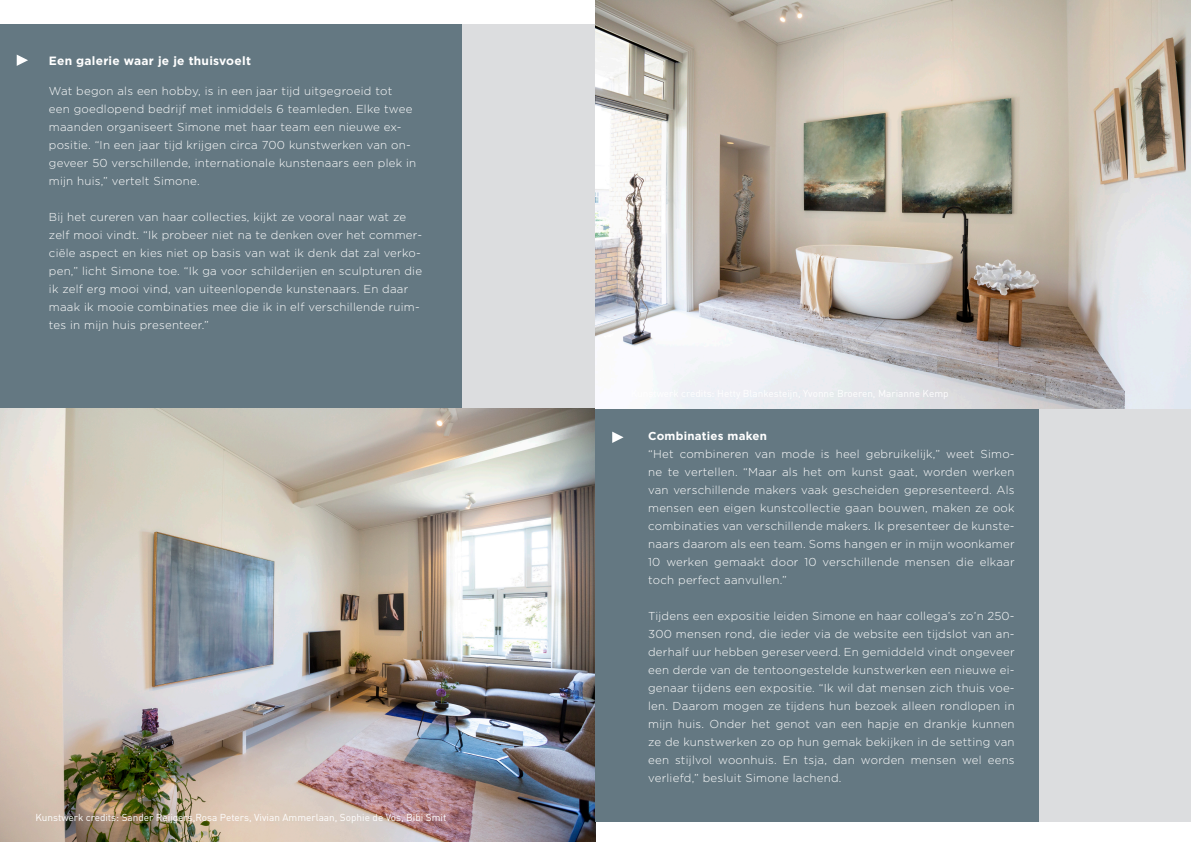
<style>
.page{position:relative;width:1191px;height:842px;background:#fff}
.page>*{position:absolute;margin:0;border:0;box-sizing:border-box;transform-origin:0 0}
.t1{font:700 12px "Gotham";letter-spacing:.02em;color:#fff}
.t2{font:300 11.5px/18px "Gotham";letter-spacing:.02em;color:#fff}
.t3{font:700 11.5px "Gotham";letter-spacing:.02em;color:#fff}
.t4{font:10px "DIN Pro";color:#fff}
</style>
<div class="page">
<div style="left:0;top:24px;width:595px;height:385px;background:#dcdddf"></div>
<div style="left:0;top:24px;width:461px;height:386px;background:#647882"></div>
<svg style="left:17px;top:55px;width:11px;height:11px"></svg>
<img style="left:0;top:408px;width:595px;height:434px">
<div style="left:595px;top:403px;width:444px;height:419px;background:#647882"></div>
<div style="left:1039px;top:398px;width:152px;height:424px;background:#dcdddf"></div>
<svg style="left:612px;top:432px;width:11px;height:11px"></svg>
<img style="left:595px;top:0;width:596px;height:408px">
<p class="t1" style="left:49px;top:53px;width:203px">Een galerie waar je je thuisvoelt</p>
<p class="t2" style="left:49px;top:82px;width:369px">Wat begon als een hobby, is in een jaar tijd uitgegroeid tot<br>een goedlopend bedrijf met inmiddels 6 teamleden. Elke twee maanden organiseert Simone met haar team een nieuwe ex&shy;positie. “In een jaar tijd krijgen circa 700 kunstwerken van on&shy;geveer 50 verschillende, internationale kunstenaars een plek in mijn huis,” vertelt Simone.</p>
<p class="t2" style="left:49px;top:208px;width:375px">Bij het cureren van haar collecties, kijkt ze vooral naar wat ze zelf mooi vindt. “Ik probeer niet na te denken over het commer&shy;ciële aspect en kies niet op basis van wat ik denk dat zal verko&shy;pen,” licht Simone toe. “Ik ga voor schilderijen en sculpturen die ik zelf erg mooi vind, van uiteenlopende kunstenaars. En daar maak ik mooie combinaties mee die ik in elf verschillende ruim&shy;tes in mijn huis presenteer.”</p>
<p class="t4" style="left:35px;top:811px;width:412px">Kunstwerk credits: Sander Reijgers,Rosa Peters, Vivian Ammerlaan, Sophie de Vos, Bibi Smit</p>
<p class="t3" style="left:648px;top:428px;width:120px">Combinaties maken</p>
<p class="t2" style="left:648px;top:445px;width:368px;text-align:justify">“Het combineren van mode is heel gebruikelijk,” weet Simo&shy;ne te vertellen. “Maar als het om kunst gaat, worden werken van verschillende makers vaak gescheiden gepresenteerd. Als mensen een eigen kunstcollectie gaan bouwen, maken ze ook combinaties van verschillende makers. Ik presenteer de kunste&shy;naars daarom als een team. Soms hangen er in mijn woonkamer 10 werken gemaakt door 10 verschillende mensen die elkaar toch perfect aanvullen.”</p>
<p class="t2" style="left:648px;top:607px;width:368px;text-align:justify">Tijdens een expositie leiden Simone en haar collega’s zo’n 250- 300 mensen rond, die ieder via de website een tijdslot van an&shy;derhalf uur hebben gereserveerd. En gemiddeld vindt ongeveer een derde van de tentoongestelde kunstwerken een nieuwe ei&shy;genaar tijdens een expositie. “Ik wil dat mensen zich thuis voe&shy;len. Daarom mogen ze tijdens hun bezoek alleen rondlopen in mijn huis. Onder het genot van een hapje en drankje kunnen ze de kunstwerken zo op hun gemak bekijken in de setting van een stijlvol woonhuis. En tsja, dan worden mensen wel eens verliefd,” besluit Simone lachend.</p>
</div>
